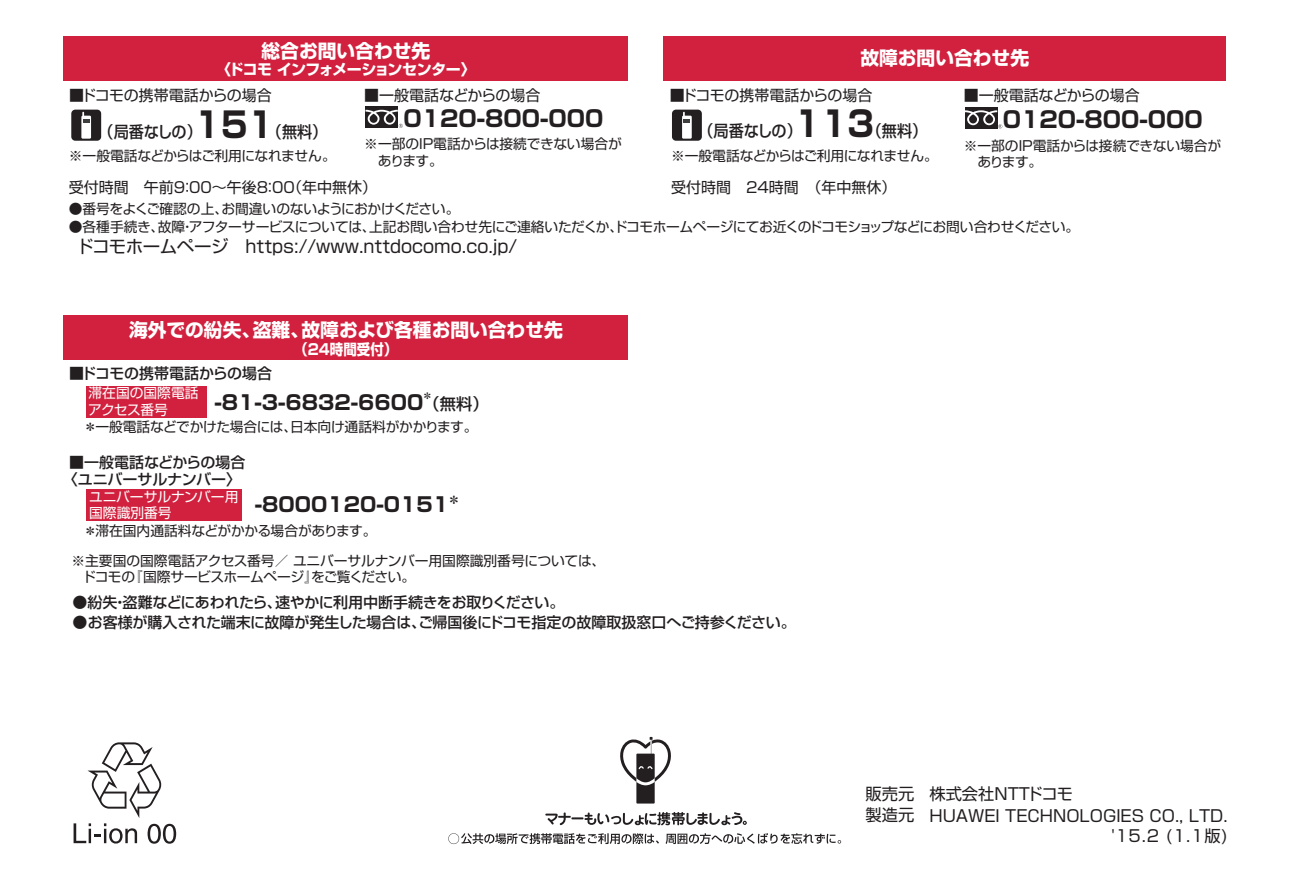
<style>
.page{position:relative;width:1290px;height:879px;background:#fff}
.page>*{position:absolute;margin:0;border:0;box-sizing:border-box;transform-origin:0 0}
.t1{font:22.5px "Shin Go Pro Bold 90 msp RKSJ H";color:#231f20}
.t2{font:20px "Shin Go Pro Bold 90 msp RKSJ H";color:#231f20}
.t3{font:18.75px "Shin Go Pro Bold 90 msp RKSJ H";color:#fff}
.t4{font:17.5px "Shin Go Pro Regular 90 msp RKSJ H";color:#231f20}
.t5{font:16.25px/21.2px "Shin Go Pro Regular 90 msp RKSJ H";color:#231f20}
.t6{font:16.25px "Shin Go Pro Medium 90 msp RKSJ H";letter-spacing:-.01em;color:#231f20;scale:.93 1}
.t7{font:16.25px "Shin Go Pro Medium 90 msp RKSJ H";letter-spacing:-.01em;color:#231f20}
.t8{font:15px/17.5px "Shin Go Pro Medium 90 msp RKSJ H";letter-spacing:-.01em;color:#231f20;text-align:center}
.t9{font:15px "Shin Go Pro Regular 90 msp RKSJ H";color:#231f20}
.t10{font:15px "Shin Go Pro Bold 90 msp RKSJ H";letter-spacing:-.03em;color:#fff}
.t11{font:15px "Shin Go Pro Bold 90 msp RKSJ H";letter-spacing:-.03em;color:#fff;scale:.9 1}
.t12{font:13.75px/16.2px "Shin Go Pro Regular 90 msp RKSJ H";letter-spacing:-.02em;color:#231f20}
.t13{font:13.75px "Shin Go Pro Regular 90 msp RKSJ H";letter-spacing:-.04em;color:#231f20}
.t14{font:13.75px/16.5px "Shin Go Pro Regular 90 msp RKSJ H";color:#fff}
.t15{font:11.25px "Shin Go Pro Bold 90 msp RKSJ H";color:#231f20}
.s1{font-family:"Shin Go Pro Bold 90 msp RKSJ H";font-size:35px}
</style>
<div class="page">
<svg style="left:74px;top:742px;width:102px;height:101px"></svg>
<svg style="left:545px;top:812px;width:202px;height:13px"></svg>
<svg style="left:448px;top:833px;width:211px;height:11px"></svg>
<svg style="left:665px;top:833px;width:176px;height:11px"></svg>
<svg style="left:620px;top:737px;width:51px;height:66px"></svg>
<div style="left:64px;top:36px;width:564px;height:45px;background:#d1213e"></div>
<div style="left:64px;top:315px;width:564px;height:45px;background:#d1213e"></div>
<div style="left:86px;top:386px;width:121px;height:32px;background:#d1213e"></div>
<div style="left:86px;top:489px;width:156px;height:32px;background:#d1213e"></div>
<div style="left:71px;top:110px;width:30px;height:31px;background:#231f20;border-radius:4px"></div>
<svg style="left:81px;top:112px;width:10px;height:27px"></svg>
<div style="left:663px;top:36px;width:563px;height:45px;background:#d1213e"></div>
<div style="left:672px;top:110px;width:30px;height:31px;background:#231f20;border-radius:4px"></div>
<svg style="left:682px;top:112px;width:10px;height:27px"></svg>
<div style="left:965px;top:107px;width:32px;height:21px;background:#231f20"></div>
<svg style="left:965px;top:110px;width:37px;height:18px"></svg>
<div style="left:365px;top:106px;width:33px;height:22px;background:#231f20"></div>
<svg style="left:365px;top:110px;width:38px;height:18px"></svg>
<h3 class="t3" style="left:262px;top:44px;width:170px">総合お問い合わせ先</h3>
<p class="t10" style="left:216px;top:64px;width:261px">〈ドコモ インフォメーションセンター〉</p>
<h3 class="t3" style="left:860px;top:51px;width:170px">故障お問い合わせ先</h3>
<p class="t9" style="left:364px;top:89px;width:178px">■一般電話などからの場合</p>
<p class="t9" style="left:964px;top:90px;width:178px">■一般電話などからの場合</p>
<h1 class="t1" style="left:1003px;top:111px;width:202px">0120-800-000</h1>
<p class="t9" style="left:69px;top:90px;width:204px">■ドコモの携帯電話からの場合</p>
<p class="t9" style="left:670px;top:90px;width:204px">■ドコモの携帯電話からの場合</p>
<p class="t6" style="left:698px;top:125px;width:247px">（局番なしの）<span class="s1">113</span>（無料）</p>
<p class="t6" style="left:99px;top:126px;width:247px">（局番なしの）<span class="s1">151</span>（無料）</p>
<h1 class="t1" style="left:403px;top:110px;width:202px">0120-800-000</h1>
<p class="t12" style="left:378px;top:138px;width:245px;text-indent:-14px">※一部のIP電話からは接続できない場合があります。</p>
<p class="t9" style="left:69px;top:182px;width:310px">受付時間　午前9：00～午後8：00（年中無休）</p>
<p class="t12" style="left:69px;top:203px;width:392px">●番号をよくご確認の上、お間違いのないようにおかけください。</p>
<p class="t12" style="left:69px;top:220px;width:1012px">●各種手続き、故障・アフターサービスについては、上記お問い合わせ先にご連絡いただくか、ドコモホームページにてお近くのドコモショップなどにお問い合わせください。</p>
<p class="t12" style="left:977px;top:139px;width:245px;text-indent:-14px">※一部のIP電話からは接続できない場合があります。</p>
<p class="t13" style="left:69px;top:150px;width:268px">※一般電話などからはご利用になれません。</p>
<p class="t13" style="left:671px;top:150px;width:268px">※一般電話などからはご利用になれません。</p>
<p class="t9" style="left:671px;top:182px;width:227px">受付時間　24時間　（年中無休）</p>
<p class="t4" style="left:76px;top:240px;width:443px">ドコモホームページ　https://www.nttdocomo.co.jp/</p>
<h3 class="t3" style="left:129px;top:323px;width:435px">海外での紛失、盗難、故障および各種お問い合わせ先</h3>
<p class="t11" style="left:294px;top:343px;width:116px">（24時間受付）</p>
<p class="t8" style="left:69px;top:367px;width:204px">■ドコモの携帯電話からの場合</p>
<p class="t14" style="left:88px;top:387px;width:112px">滞在国の国際電話アクセス番号</p>
<p class="t12" style="left:84px;top:421px;width:395px">＊一般電話などでかけた場合には、日本向け通話料がかかります。</p>
<h2 class="t2" style="left:214px;top:395px;width:210px">-81-3-6832-6600</h2>
<p class="t15" style="left:422px;top:392px;width:13px">＊</p>
<p class="t7" style="left:424px;top:398px;width:66px">（無料）</p>
<p class="t8" style="left:63px;top:455px;width:184px">■一般電話などからの場合〈ユニバーサルナンバー〉</p>
<p class="t14" style="left:89px;top:490px;width:151px">ユニバーサルナンバー用</p>
<h2 class="t2" style="left:255px;top:497px;width:207px">-8000120-0151<sup>＊</sup></h2>
<p class="t14" style="left:89px;top:507px;width:84px">国際識別番号</p>
<p class="t12" style="left:84px;top:524px;width:294px">＊滞在国内通話料などがかかる場合があります。</p>
<p class="t12" style="left:82px;top:554px;width:524px;text-indent:-11px">※主要国の国際電話アクセス番号／ ユニバーサルナンバー用国際識別番号については、ドコモの『国際サービスホームページ』をご覧ください。</p>
<p class="t8" style="left:73px;top:596px;width:493px">●紛失・盗難などにあわれたら、速やかに利用中断手続きをお取りください。</p>
<p class="t8" style="left:73px;top:616px;width:724px">●お客様が購入された端末に故障が発生した場合は、ご帰国後にドコモ指定の故障取扱窓口へご持参ください。</p>
<p class="t5" style="left:865px;top:785px;width:50px">販売元製造元</p>
<p class="t5" style="left:929px;top:786px;width:300px">株式会社NTTドコモ<br>HUAWEI TECHNOLOGIES CO., LTD.</p>
<p class="t5" style="left:1111px;top:827px;width:118px">'15.2 (1.1版)</p>
</div>
